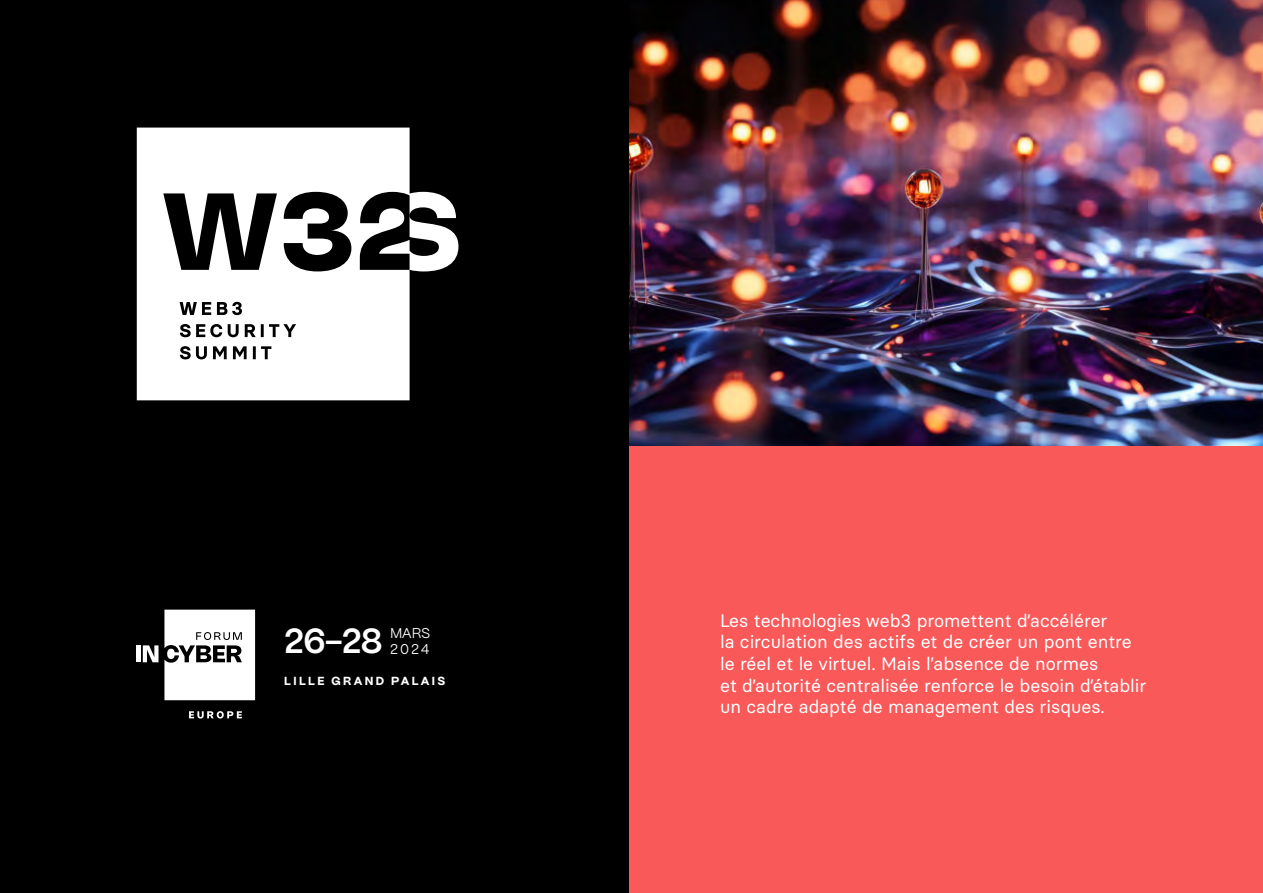
<style>
.page{position:relative;width:1263px;height:893px;background:#fff}
.page>*{position:absolute;margin:0;border:0;box-sizing:border-box;transform-origin:0 0}
.t1{font:600 34.8px "PP Mori";color:#fff}
.t2{font:18px/21.6px "Basier Circle";color:#fff}
.t3{font:14.1px/15.9px "PP Mori";letter-spacing:.04em;color:#fff}
.t4{font:800 11.7px "PP Mori";letter-spacing:.2em;color:#fff}
</style>
<div class="page">
<div style="left:0;top:0;width:629px;height:893px;background:#000"></div>
<img style="left:629px;top:0;width:634px;height:446px">
<svg style="left:137px;top:128px;width:321px;height:272px;fill:#fff"></svg>
<div style="left:629px;top:446px;width:634px;height:447px;background:#fa5959"></div>
<svg style="left:189px;top:711px;width:53px;height:7px"></svg>
<div style="left:136px;top:645px;width:5px;height:17px;background:#fff"></div>
<svg style="left:143px;top:645px;width:15px;height:17px"></svg>
<svg style="left:164px;top:610px;width:91px;height:90px"></svg>
<h1 class="t1" style="left:284px;top:611px;width:100px">26-28</h1>
<p class="t3" style="left:390px;top:624px;width:42px">MARS<br>2024</p>
<p class="t4" style="left:284px;top:671px;width:162px">LILLE GRAND PALAIS</p>
<p class="t2" style="left:720px;top:609px;width:428px">Les technologies web3 promettent d’accélérer<br>la circulation des actifs et de créer un pont entre le réel et le virtuel. Mais l’absence de normes<br>et d’autorité centralisée renforce le besoin d’établir un cadre adapté de management des risques.</p>
</div>
